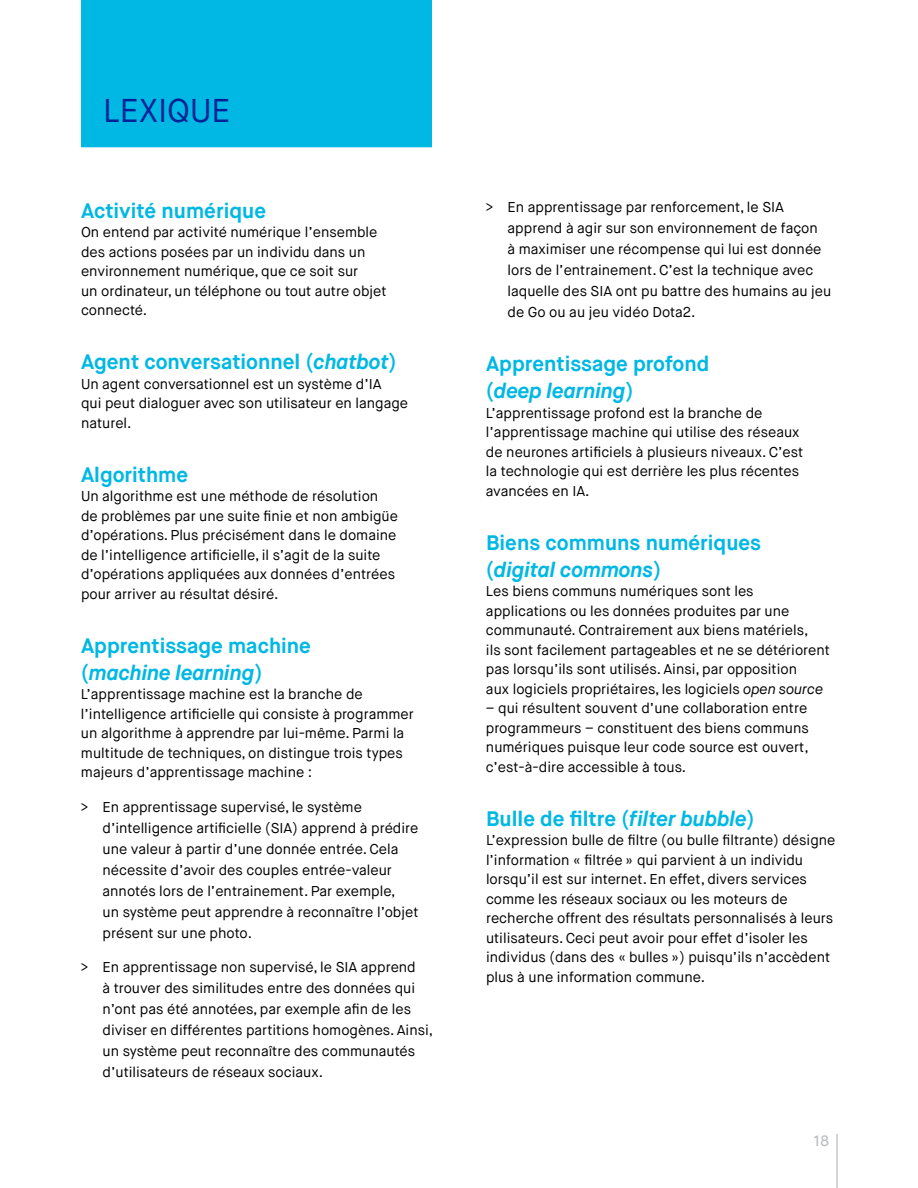
<style>
.page{position:relative;width:918px;height:1188px;background:#fff}
.page>*{position:absolute;margin:0;border:0;box-sizing:border-box;transform-origin:0 0}
.t1{font:33px "Maison Neue";color:#002495}
.t2{font:700 21px/27px "Maison Neue";color:#00b8e3}
.t3{font:500 15px "Maison Neue";color:#bbbdc0}
.t4{font:14.25px/19.5px "Maison Neue";color:#000}
.s1{font-style:italic}
</style>
<div class="page">
<hr style="left:836px;top:1134px;width:2px;height:54px;background:#c6c8ca">
<div style="left:92px;top:11px;width:329px;height:125px;background:#00b8e3"></div>
<div style="left:81px;top:0;width:351px;height:147px;border:22px solid #00b8e3"></div>
<h1 class="t1" style="left:103px;top:90px;width:129px">LEXIQUE</h1>
<h2 class="t2" style="left:81px;top:197px;width:187px">Activité numérique</h2>
<p class="t4" style="left:81px;top:223px;width:307px">On entend par activité numérique l’ensemble des actions posées par un individu dans un environnement numérique, que ce soit sur<br>un ordinateur, un téléphone ou tout autre objet connecté.</p>
<h2 class="t2" style="left:81px;top:348px;width:317px">Agent conversationnel (<span class="s1">chatbot</span>)</h2>
<p class="t4" style="left:81px;top:374px;width:329px">Un agent conversationnel est un système d’IA<br>qui peut dialoguer avec son utilisateur en langage naturel.</p>
<h2 class="t2" style="left:81px;top:461px;width:109px">Algorithme</h2>
<p class="t4" style="left:81px;top:487px;width:319px">Un algorithme est une méthode de résolution de problèmes par une suite finie et non ambigüe d’opérations. Plus précisément dans le domaine de l’intelligence artificielle, il s’agit de la suite d’opérations appliquées aux données d’entrées pour arriver au résultat désiré.</p>
<h2 class="t2" style="left:81px;top:632px;width:232px">Apprentissage machine (<span class="s1">machine learning</span>)</h2>
<p class="t4" style="left:81px;top:685px;width:334px">L’apprentissage machine est la branche de l’intelligence artificielle qui consiste à programmer un algorithme à apprendre par lui-même. Parmi la multitude de techniques, on distingue trois types majeurs d’apprentissage machine :</p>
<p class="t4" style="left:103px;top:796px;width:317px;line-height:21px;text-indent:-22px">&gt; En apprentissage supervisé, le système d’intelligence artificielle (SIA) apprend à prédire une valeur à partir d’une donnée entrée. Cela nécessite d’avoir des couples entrée-valeur annotés lors de l’entrainement. Par exemple,<br>un système peut apprendre à reconnaître l’objet présent sur une photo.</p>
<p class="t4" style="left:103px;top:957px;width:332px;line-height:21px;text-indent:-22px">&gt; En apprentissage non supervisé, le SIA apprend<br>à trouver des similitudes entre des données qui n’ont pas été annotées, par exemple afin de les diviser en différentes partitions homogènes. Ainsi, un système peut reconnaître des communautés d’utilisateurs de réseaux sociaux.</p>
<p class="t4" style="left:508px;top:197px;width:325px;line-height:21px;text-indent:-22px">&gt; En apprentissage par renforcement, le SIA apprend à agir sur son environnement de façon<br>à maximiser une récompense qui lui est donnée lors de l’entrainement. C’est la technique avec laquelle des SIA ont pu battre des humains au jeu de Go ou au jeu vidéo Dota2.</p>
<h2 class="t2" style="left:486px;top:351px;width:225px">Apprentissage profond (<span class="s1">deep learning</span>)</h2>
<p class="t4" style="left:486px;top:403px;width:319px">L’apprentissage profond est la branche de l’apprentissage machine qui utilise des réseaux de neurones artificiels à plusieurs niveaux. C’est la technologie qui est derrière les plus récentes avancées en IA.</p>
<h2 class="t2" style="left:486px;top:529px;width:277px">Biens communs numériques (<span class="s1">digital commons</span>)</h2>
<p class="t4" style="left:486px;top:582px;width:346px">Les biens communs numériques sont les applications ou les données produites par une communauté. Contrairement aux biens matériels,<br>ils sont facilement partageables et ne se détériorent pas lorsqu’ils sont utilisés. Ainsi, par opposition<br>aux logiciels propriétaires, les logiciels <span class="s1">open source</span></p>
<p class="t4" style="left:486px;top:699px;width:324px;text-align:justify">– qui résultent souvent d’une collaboration entre programmeurs – constituent des biens communs numériques puisque leur code source est ouvert, c’est-à-dire accessible à tous.</p>
<h2 class="t2" style="left:486px;top:805px;width:270px">Bulle de filtre (<span class="s1">filter bubble</span>)</h2>
<p class="t4" style="left:486px;top:831px;width:351px">L’expression bulle de filtre (ou bulle filtrante) désigne l’information « filtrée » qui parvient à un individu lorsqu’il est sur internet. En effet, divers services comme les réseaux sociaux ou les moteurs de recherche offrent des résultats personnalisés à leurs utilisateurs. Ceci peut avoir pour effet d’isoler les individus (dans des « bulles ») puisqu’ils n’accèdent plus à une information commune.</p>
<p class="t3" style="left:814px;top:1131px;width:17px">18</p>
</div>
